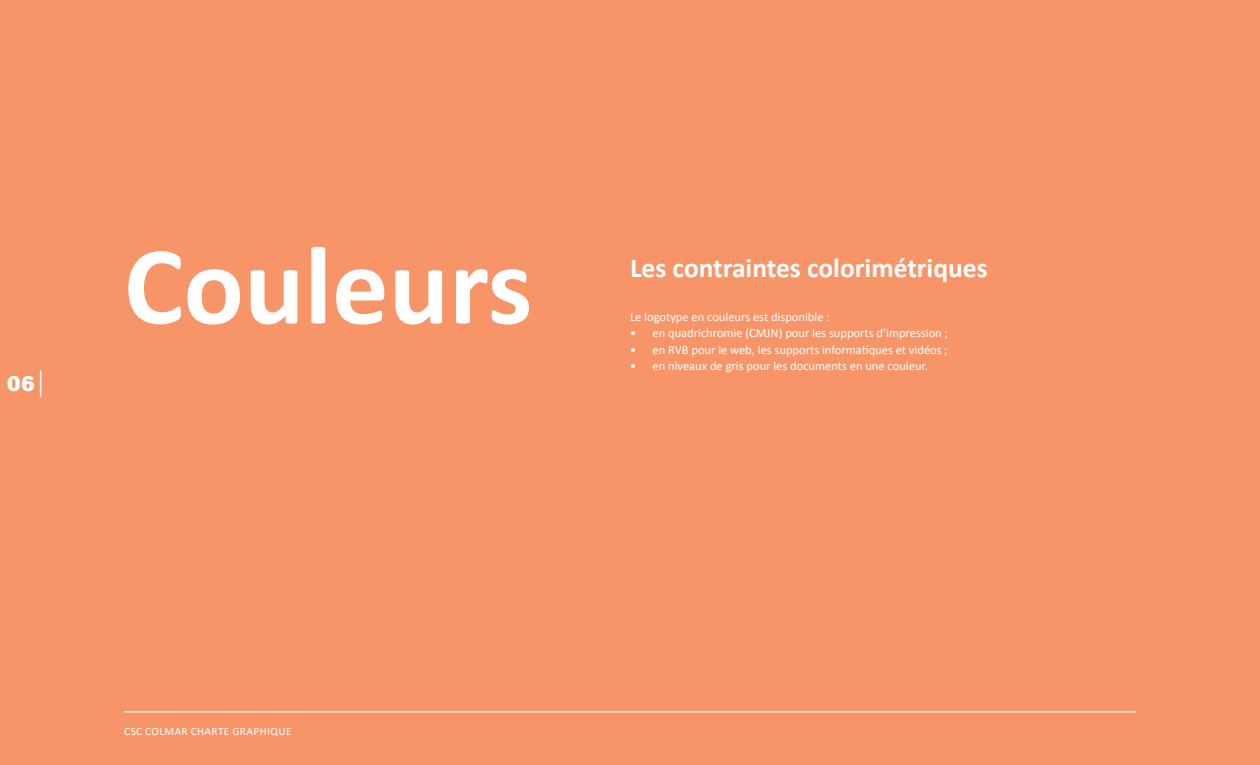
<style>
.page{position:relative;width:1260px;height:765px;background:#f79569}
.page>*{position:absolute;margin:0;border:0;box-sizing:border-box;transform-origin:0 0}
.t1{font:700 112.5px "Calibri";color:#fff}
.t2{font:700 27.5px "Calibri";color:#fff}
.t3{font:900 22.5px "Acumin Pro";color:#fff}
.t4{font:12.5px "Calibri";color:#fff}
.t5{font:11.25px "Calibri";letter-spacing:.04em;color:#fff}
</style>
<div class="page">
<hr style="left:124px;top:711px;width:1012px;height:1px;background:#fff">
<svg style="left:40px;top:370px;width:1px;height:27px"></svg>
<h3 class="t3" style="left:7px;top:367px;width:30px">06</h3>
<h1 class="t1" style="left:124px;top:206px;width:410px">Couleurs</h1>
<h2 class="t2" style="left:630px;top:249px;width:359px">Les contraintes colorimétriques</h2>
<p class="t4" style="left:630px;top:308px;width:201px">Le logotype en couleurs est disponible :</p>
<p class="t4" style="left:630px;top:325px;width:319px">• en quadrichromie (CMJN) pour les supports d’impression ;</p>
<p class="t4" style="left:630px;top:341px;width:319px">• en RVB pour le web, les supports informatiques et vidéos ;</p>
<p class="t4" style="left:630px;top:357px;width:299px">• en niveaux de gris pour les documents en une couleur.</p>
<p class="t5" style="left:124px;top:723px;width:169px">CSC COLMAR CHARTE GRAPHIQUE</p>
</div>
